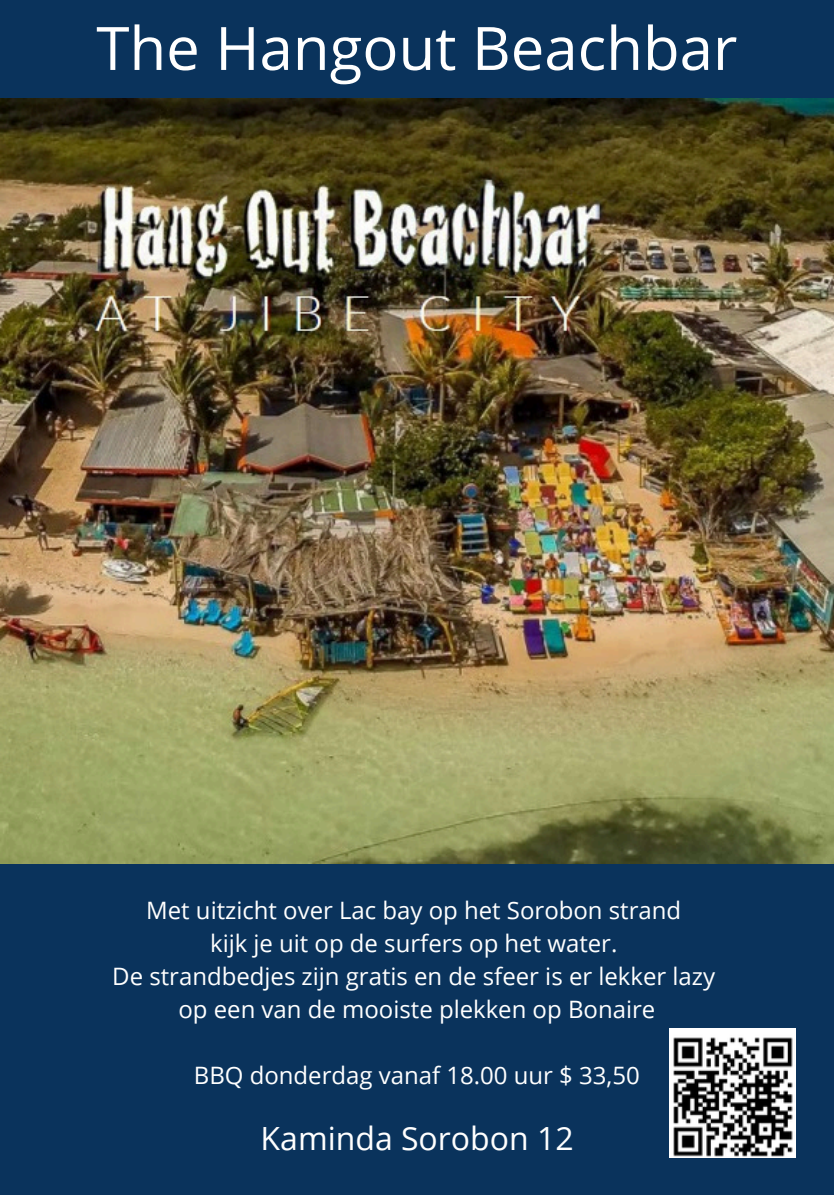
<style>
.page{position:relative;width:834px;height:1196px;background:#fff}
.page>*{position:absolute;margin:0;border:0;box-sizing:border-box;transform-origin:0 0}
.t1{font:60px "Open Sans";color:#fff}
.t2{font:32px "Open Sans";color:#fff}
.t3{font:24px "Open Sans";color:#fff}
</style>
<div class="page">
<div style="left:0;top:0;width:834px;height:98px;background:#0a335c"></div>
<div style="left:0;top:863px;width:834px;height:331px;background:#0a335c"></div>
<img style="left:0;top:98px;width:834px;height:765px">
<img style="left:669px;top:1028px;width:126px;height:129px">
<h1 class="t1" style="left:96px;top:6px;width:642px">The Hangout Beachbar</h1>
<p class="t3" style="left:146px;top:893px;width:536px">Met uitzicht over Lac bay op het Sorobon strand</p>
<p class="t3" style="left:210px;top:926px;width:409px">kijk je uit op de surfers op het water.</p>
<p class="t3" style="left:112px;top:959px;width:604px">De strandbedjes zijn gratis en de sfeer is er lekker lazy</p>
<p class="t3" style="left:178px;top:992px;width:478px">op een van de mooiste plekken op Bonaire</p>
<p class="t3" style="left:194px;top:1058px;width:447px">BBQ donderdag vanaf 18.00 uur $ 33,50</p>
<p class="t2" style="left:261px;top:1116px;width:314px">Kaminda Sorobon 12</p>
</div>
